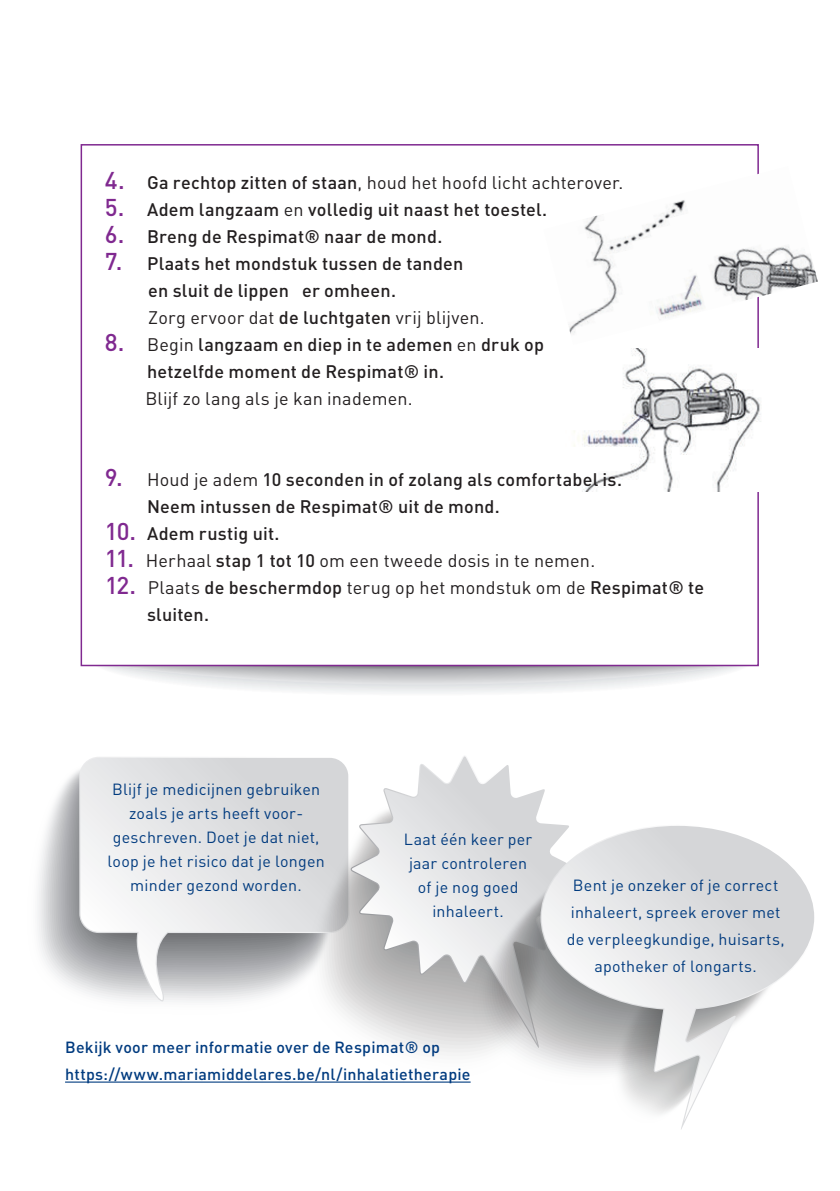
<style>
.page{position:relative;width:840px;height:1191px;background:#fff}
.page>*{position:absolute;margin:0;border:0;box-sizing:border-box;transform-origin:0 0}
.t1{font:500 18px/27px "DINOT";letter-spacing:.01em;color:#231f20}
.t2{font:18px "DINOT";letter-spacing:.01em;color:#231f20}
.t3{font:16px/24px "DINOT";letter-spacing:.015em;color:#013b7f;text-align:center}
.t4{font:500 16px/27px "DINOT";letter-spacing:.015em;color:#013b7f}
.s1{font-weight:500;font-size:24px;color:#802990}
.s2{font-weight:500}
.s3{font-size:24px;color:#802990}
.s4{font-weight:400}
</style>
<div class="page">
<svg style="left:91px;top:666px;width:661px;height:27px"></svg>
<svg style="left:80px;top:758px;width:268px;height:242px"></svg>
<svg style="left:308px;top:803px;width:3px;height:197px"></svg>
<svg style="left:313px;top:804px;width:36px;height:196px"></svg>
<svg style="left:318px;top:805px;width:31px;height:195px"></svg>
<svg style="left:321px;top:806px;width:149px;height:250px"></svg>
<svg style="left:323px;top:807px;width:147px;height:245px"></svg>
<svg style="left:342px;top:812px;width:8px;height:208px;background:#d1d1d2"></svg>
<svg style="left:351px;top:756px;width:196px;height:287px"></svg>
<svg style="left:541px;top:826px;width:272px;height:295px"></svg>
<hr style="left:65px;top:1081px;width:405px;height:1px;background:#013b7f">
<div style="left:81px;top:144px;width:677px;height:522px;background:#fff;border:2px solid #802990"></div>
<img style="left:569px;top:166px;width:248px;height:179px">
<img style="left:574px;top:348px;width:187px;height:143px">
<p class="t2" style="left:105px;top:171px;width:519px"><span class="s1">4.</span> <span class="s2">Ga rechtop zitten of staan</span>, houd het hoofd licht achterover.</p>
<p class="t1" style="left:105px;top:195px;width:443px"><span class="s3">5.</span> Adem langzaam <span class="s4">en</span> volledig uit naast het toestel.</p>
<p class="t1" style="left:105px;top:222px;width:338px"><span class="s3">6.</span> Breng de Respimat® naar de mond.</p>
<p class="t1" style="left:148px;top:249px;width:338px;text-indent:-43px"><span class="s3">7.</span> Plaats het mondstuk tussen de tanden en sluit de lippen er omheen.<br><span class="s4">Zorg ervoor dat</span> de luchtgaten <span class="s4">vrij blijven.</span></p>
<p class="t1" style="left:147px;top:330px;width:398px;text-indent:-42px"><span class="s3">8.</span> <span class="s4">Begin</span> langzaam en diep in te ademen <span class="s4">en</span> druk op hetzelfde moment de Respimat® in.</p>
<p class="t2" style="left:145px;top:387px;width:269px">Blijf zo lang als je kan inademen.</p>
<p class="t1" style="left:147px;top:465px;width:476px;text-indent:-42px"><span class="s3">9.</span> <span class="s4">Houd je adem</span> 10 seconden in of zolang als comfortabel is.<br>Neem intussen de Respimat® uit de mond.</p>
<p class="t1" style="left:105px;top:519px;width:176px"><span class="s3">10.</span> Adem rustig uit.</p>
<p class="t2" style="left:105px;top:549px;width:491px"><span class="s1">11.</span> Herhaal <span class="s2">stap 1 tot 10</span> om een tweede dosis in te nemen.</p>
<p class="t1" style="left:147px;top:573px;width:558px;text-indent:-42px"><span class="s3">12.</span> <span class="s4">Plaats</span> de beschermdop <span class="s4">terug op het mondstuk om de</span> Respimat® te sluiten.</p>
<p class="t3" style="left:107px;top:777px;width:219px">Blijf je medicijnen gebruiken zoals je arts heeft voor&shy;geschreven. Doet je dat niet, loop je het risico dat je longen minder gezond worden.</p>
<p class="t3" style="left:403px;top:827px;width:130px">Laat één keer per jaar controleren of je nog goed inhaleert.</p>
<p class="t4" style="left:65px;top:1033px;width:407px">Bekijk voor meer informatie over de Respimat® op https://www.mariamiddelares.be/nl/inhalatietherapie</p>
<p class="t3" style="left:566px;top:871px;width:219px;line-height:27px">Bent je onzeker of je correct inhaleert, spreek erover met de verpleegkundige, huisarts, apotheker of longarts.</p>
</div>
